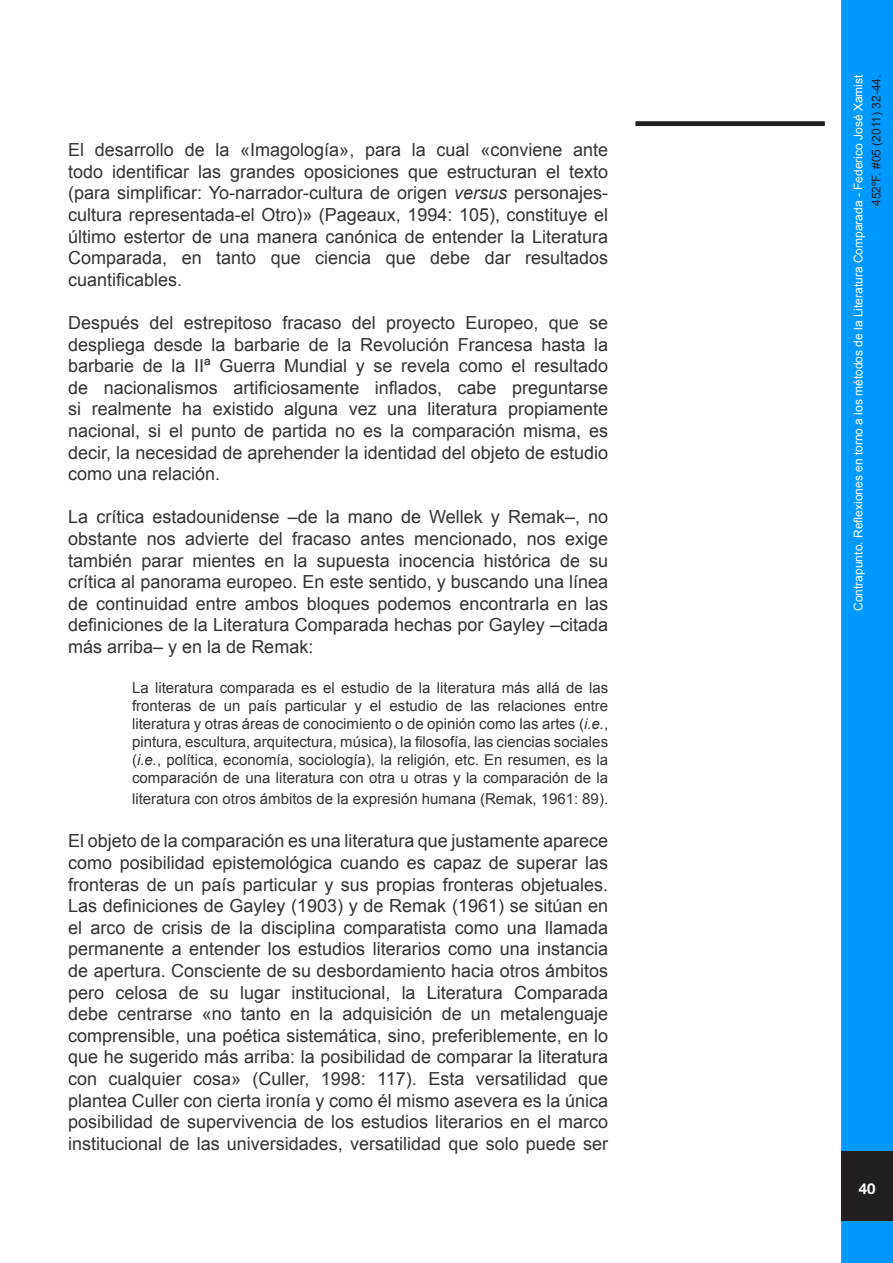
<style>
.page{position:relative;width:893px;height:1263px;background:#fff}
.page>*{position:absolute;margin:0;border:0;box-sizing:border-box;transform-origin:0 0}
.t1{font:18px/21.6px "Arial";color:#333;text-align:justify}
.t2{font:15px/18px "Arial";color:#333;text-align:justify}
.t3{font:700 15px "Helvetica Neue";color:#fff}
.t4{font:12px "Arial";color:#fff}
.t5{font:12px "Arial";color:#231f20}
.s1{font-style:italic}
</style>
<div class="page">
<div style="left:843px;top:2px;width:48px;height:1259px;background:#09f"></div>
<div style="left:841px;top:0;width:52px;height:1263px;border:3px solid #09f"></div>
<div style="left:841px;top:1151px;width:52px;height:70px;background:#231f20"></div>
<div style="left:636px;top:121px;width:189px;height:5px;background:#231f20"></div>
<p class="t1" style="left:68px;top:139px;width:541px">El desarrollo de la «Imagología», para la cual «conviene ante todo identificar las grandes oposiciones que estructuran el texto (para simplificar: Yo-narrador-cultura de origen <span class="s1">versus</span> personajes&shy;cultura representada-el Otro)» (Pageaux, 1994: 105), constituye el último estertor de una manera canónica de entender la Literatura Comparada, en tanto que ciencia que debe dar resultados cuantificables.</p>
<p class="t1" style="left:68px;top:312px;width:541px">Después del estrepitoso fracaso del proyecto Europeo, que se despliega desde la barbarie de la Revolución Francesa hasta la barbarie de la IIª Guerra Mundial y se revela como el resultado de nacionalismos artificiosamente inflados, cabe preguntarse si realmente ha existido alguna vez una literatura propiamente nacional, si el punto de partida no es la comparación misma, es decir, la necesidad de aprehender la identidad del objeto de estudio como una relación.</p>
<p class="t1" style="left:68px;top:506px;width:541px">La crítica estadounidense –de la mano de Wellek y Remak–, no obstante nos advierte del fracaso antes mencionado, nos exige también parar mientes en la supuesta inocencia histórica de su crítica al panorama europeo. En este sentido, y buscando una línea de continuidad entre ambos bloques podemos encontrarla en las definiciones de la Literatura Comparada hechas por Gayley –citada más arriba– y en la de Remak:</p>
<p class="t2" style="left:132px;top:678px;width:478px">La literatura comparada es el estudio de la literatura más allá de las fronteras de un país particular y el estudio de las relaciones entre literatura y otras áreas de conocimiento o de opinión como las artes (<span class="s1">i.e.</span>, pintura, escultura, arquitectura, música), la filosofía, las ciencias sociales (<span class="s1">i.e.</span>, política, economía, sociología), la religión, etc. En resumen, es la comparación de una literatura con otra u otras y la comparación de la</p>
<p class="t2" style="left:132px;top:790px;width:478px">literatura con otros ámbitos de la expresión humana (Remak, 1961: 89).</p>
<p class="t1" style="left:68px;top:830px;width:541px">El objeto de la comparación es una literatura que justamente aparece como posibilidad epistemológica cuando es capaz de superar las fronteras de un país particular y sus propias fronteras objetuales.<br>Las definiciones de Gayley (1903) y de Remak (1961) se sitúan en el arco de crisis de la disciplina comparatista como una llamada permanente a entender los estudios literarios como una instancia de apertura. Consciente de su desbordamiento hacia otros ámbitos pero celosa de su lugar institucional, la Literatura Comparada debe centrarse «no tanto en la adquisición de un metalenguaje comprensible, una poética sistemática, sino, preferiblemente, en lo que he sugerido más arriba: la posibilidad de comparar la literatura con cualquier cosa» (Culler, 1998: 117). Esta versatilidad que plantea Culler con cierta ironía y como él mismo asevera es la única posibilidad de supervivencia de los estudios literarios en el marco institucional de las universidades, versatilidad que solo puede ser</p>
<p class="t4" style="left:850px;top:611px;width:538px;rotate:-90deg">Contrapunto. Reflexiones en torno a los métodos de la Literatura Comparada - Federico José Xamist</p>
<p class="t5" style="left:868px;top:206px;width:133px;rotate:-90deg">452ºF. #05 (2011) 32-44.</p>
<p class="t3" style="left:859px;top:1179px;width:18px">40</p>
</div>
